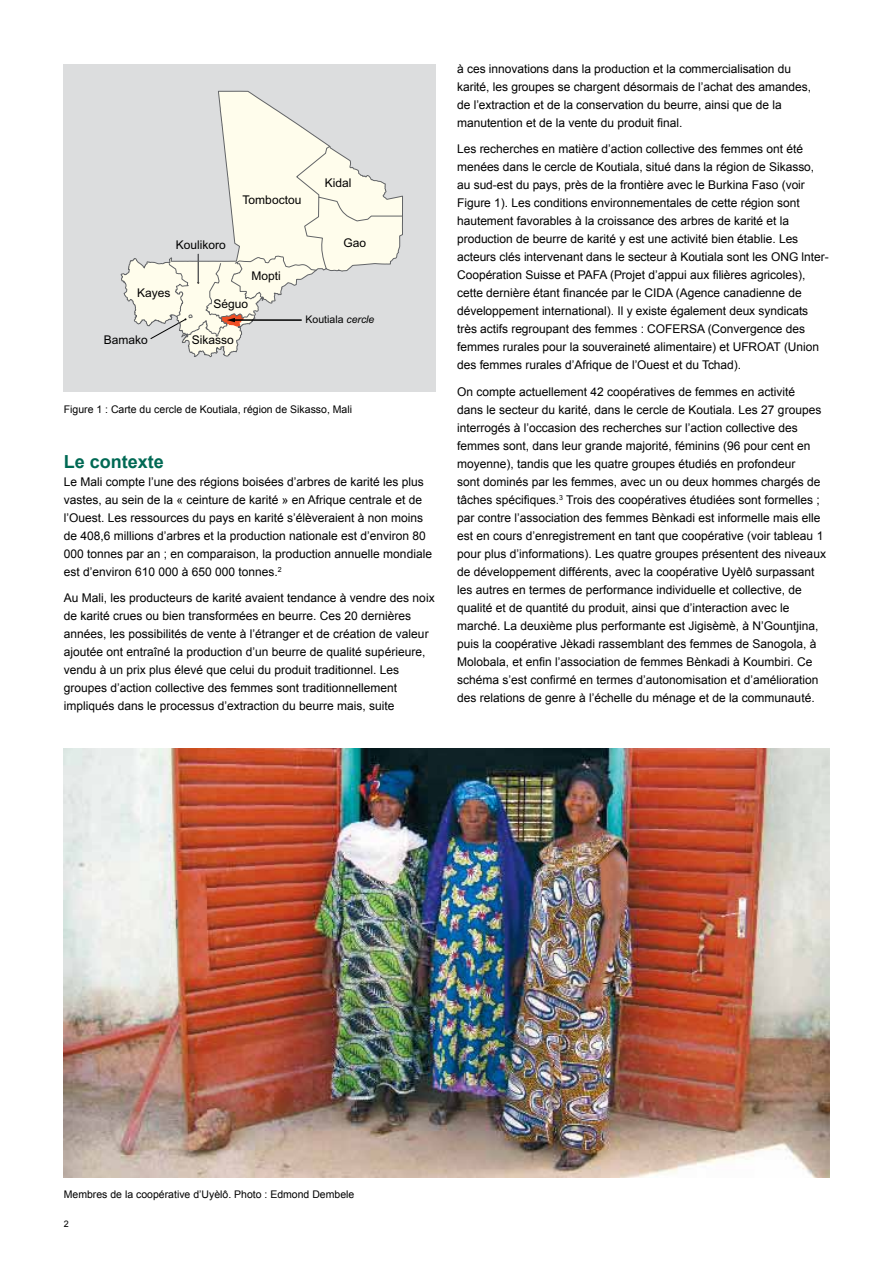
<style>
.page{position:relative;width:893px;height:1263px;background:#fff}
.page>*{position:absolute;margin:0;border:0;box-sizing:border-box;transform-origin:0 0}
.t1{font:700 18px "Arial";color:#006954}
.t2{font:12px/18px "Arial";color:#000}
.t3{font:10.5px "Arial";color:#000}
.t4{font:9px "Arial";color:#000}
.s1{font-style:italic}
</style>
<div class="page">
<div style="left:64px;top:64px;width:372px;height:327px;background:#dcddde"></div>
<svg style="left:121px;top:91px;width:282px;height:267px"></svg>
<svg style="left:151px;top:146px;width:251px;height:193px"></svg>
<img style="left:63px;top:748px;width:766px;height:430px">
<p class="t2" style="left:176px;top:237px;width:52px">Koulikoro</p>
<p class="t2" style="left:243px;top:192px;width:60px">Tomboctou</p>
<p class="t2" style="left:252px;top:268px;width:31px">Mopti</p>
<p class="t2" style="left:325px;top:175px;width:28px">Kidal</p>
<p class="t2" style="left:344px;top:235px;width:24px">Gao</p>
<p class="t2" style="left:137px;top:285px;width:35px">Kayes</p>
<p class="t2" style="left:104px;top:332px;width:46px">Bamako</p>
<p class="t2" style="left:213px;top:296px;width:36px">Séguo</p>
<p class="t2" style="left:192px;top:332px;width:44px">Sikasso</p>
<p class="t3" style="left:306px;top:316px;width:70px">Koutiala <span class="s1">cercle</span></p>
<p class="t3" style="left:64px;top:402px;width:290px">Figure 1 : Carte du cercle de Koutiala, région de Sikasso, Mali</p>
<h1 class="t1" style="left:64px;top:449px;width:102px">Le contexte</h1>
<p class="t2" style="left:64px;top:473px;width:370px">Le Mali compte l’une des régions boisées d’arbres de karité les plus vastes, au sein de la « ceinture de karité » en Afrique centrale et de l’Ouest. Les ressources du pays en karité s’élèveraient à non moins de 408,6 millions d’arbres et la production nationale est d’environ 80<br>000 tonnes par an ; en comparaison, la production annuelle mondiale est d’environ 610 000 à 650 000 tonnes.<sup>2</sup></p>
<p class="t2" style="left:64px;top:589px;width:372px">Au Mali, les producteurs de karité avaient tendance à vendre des noix de karité crues ou bien transformées en beurre. Ces 20 dernières années, les possibilités de vente à l’étranger et de création de valeur ajoutée ont entraîné la production d’un beurre de qualité supérieure, vendu à un prix plus élevé que celui du produit traditionnel. Les groupes d’action collective des femmes sont traditionnellement impliqués dans le processus d’extraction du beurre mais, suite</p>
<p class="t2" style="left:457px;top:59px;width:355px">à ces innovations dans la production et la commercialisation du karité, les groupes se chargent désormais de l’achat des amandes, de l’extraction et de la conservation du beurre, ainsi que de la manutention et de la vente du produit final.</p>
<p class="t2" style="left:457px;top:140px;width:373px">Les recherches en matière d’action collective des femmes ont été menées dans le cercle de Koutiala, situé dans la région de Sikasso, au sud-est du pays, près de la frontière avec le Burkina Faso (voir Figure 1). Les conditions environnementales de cette région sont hautement favorables à la croissance des arbres de karité et la production de beurre de karité y est une activité bien établie. Les acteurs clés intervenant dans le secteur à Koutiala sont les ONG lnter-Coopération Suisse et PAFA (Projet d’appui aux filières agricoles), cette dernière étant financée par le CIDA (Agence canadienne de développement international). Il y existe également deux syndicats très actifs regroupant des femmes : COFERSA (Convergence des femmes rurales pour la souveraineté alimentaire) et UFROAT (Union des femmes rurales d’Afrique de l’Ouest et du Tchad).</p>
<p class="t2" style="left:457px;top:382px;width:370px">On compte actuellement 42 coopératives de femmes en activité<br>dans le secteur du karité, dans le cercle de Koutiala. Les 27 groupes interrogés à l’occasion des recherches sur l’action collective des femmes sont, dans leur grande majorité, féminins (96 pour cent en moyenne), tandis que les quatre groupes étudiés en profondeur<br>sont dominés par les femmes, avec un ou deux hommes chargés de tâches spécifiques.<sup>3</sup> Trois des coopératives étudiées sont formelles ; par contre l’association des femmes Bènkadi est informelle mais elle est en cours d’enregistrement en tant que coopérative (voir tableau 1 pour plus d’informations). Les quatre groupes présentent des niveaux de développement différents, avec la coopérative Uyèlô surpassant les autres en termes de performance individuelle et collective, de qualité et de quantité du produit, ainsi que d’interaction avec le marché. La deuxième plus performante est Jigisèmè, à N’Gountjina, puis la coopérative Jèkadi rassemblant des femmes de Sanogola, à Molobala, et enfin l’association de femmes Bènkadi à Koumbiri. Ce schéma s’est confirmé en termes d’autonomisation et d’amélioration des relations de genre à l’échelle du ménage et de la communauté.</p>
<p class="t3" style="left:64px;top:1188px;width:292px">Membres de la coopérative d’Uyèlô. Photo : Edmond Dembele</p>
<p class="t4" style="left:64px;top:1218px;width:7px">2</p>
</div>
